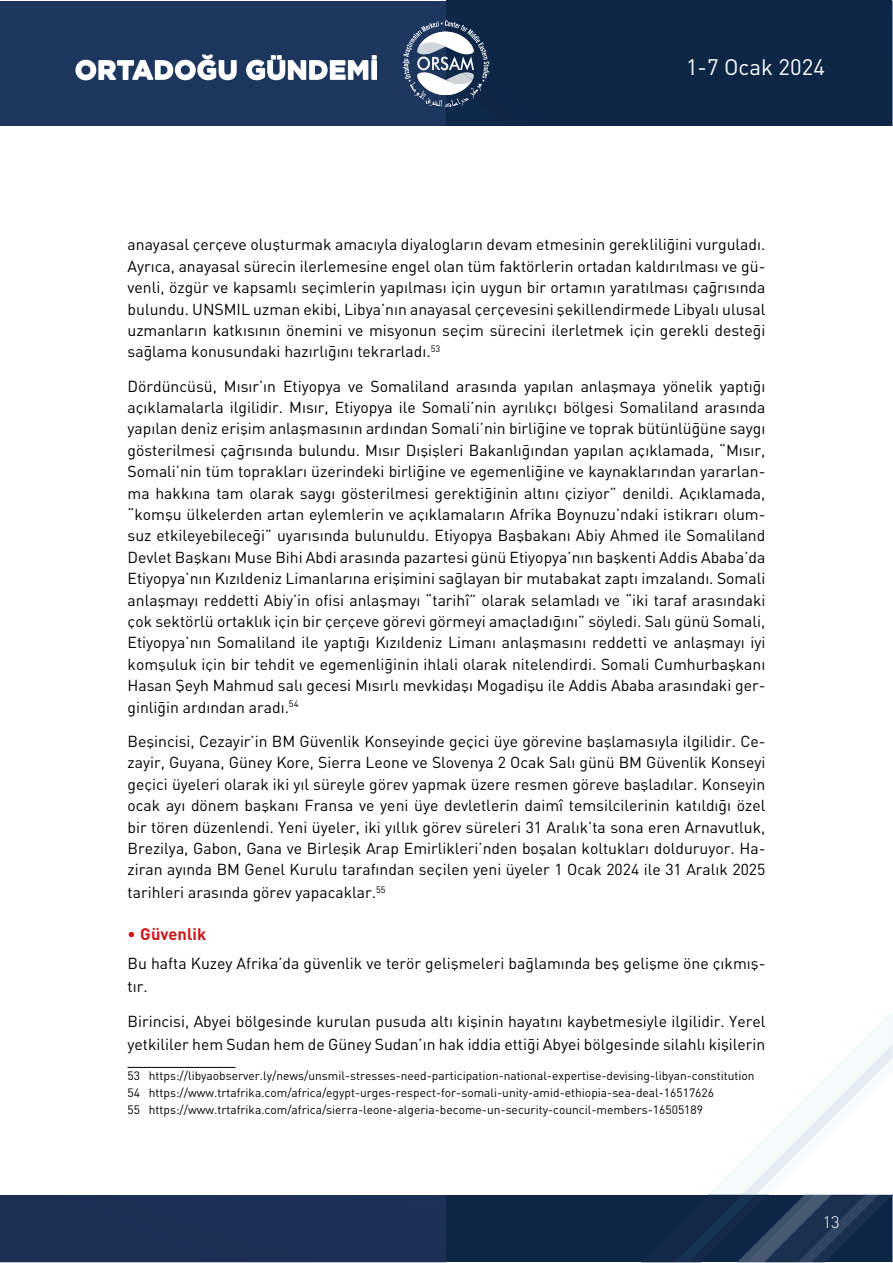
<style>
.page{position:relative;width:893px;height:1263px;background:#fff}
.page>*{position:absolute;margin:0;border:0;box-sizing:border-box;transform-origin:0 0}
.t1{font:900 27px "Gotham";color:#fff}
.t2{font:22.2px "DIN";color:#fff}
.t3{font:700 16.5px "DIN";color:#cd1719}
.t4{font:300 16.5px "DI Nbek";color:#fff}
.t5{font:15.75px/21.5px "DIN";color:#000;text-align:justify}
.t6{font:12px/17px "DIN";color:#000}
</style>
<div class="page">
<img style="left:0;top:1px;width:446px;height:1261px">
<div style="left:446px;top:2px;width:360px;height:124px;background:#0d2645"></div>
<div style="left:446px;top:35px;width:329px;height:1224px;background:#0d2645"></div>
<div style="left:446px;top:55px;width:313px;height:1190px;background:#0d2645"></div>
<div style="left:446px;top:86px;width:282px;height:1133px;background:#0d2645"></div>
<div style="left:446px;top:106px;width:267px;height:1100px;background:#0d2645"></div>
<div style="left:0;top:126px;width:893px;height:1068px;background:#fff"></div>
<svg style="left:641px;top:1044px;width:252px;height:218px"></svg>
<svg style="left:132px;top:55px;width:104px;height:25px"></svg>
<svg style="left:246px;top:56px;width:131px;height:24px"></svg>
<svg style="left:403px;top:20px;width:86px;height:87px"></svg>
<hr style="left:128px;top:1067px;width:108px;height:1px;background:#000">
<h1 class="t1" style="left:75px;top:51px;width:305px">ORTADOĞU GÜNDEMİ</h1>
<h2 class="t2" style="left:686px;top:52px;width:140px">1-7 Ocak 2024</h2>
<p class="t5" style="left:128px;top:233px;width:639px">anayasal çerçeve oluşturmak amacıyla diyalogların devam etmesinin gerekliliğini vurguladı.<br>Ayrıca, anayasal sürecin ilerlemesine engel olan tüm faktörlerin ortadan kaldırılması ve gü&shy;venli, özgür ve kapsamlı seçimlerin yapılması için uygun bir ortamın yaratılması çağrısında bulundu. UNSMIL uzman ekibi, Libya’nın anayasal çerçevesini şekillendirmede Libyalı ulusal uzmanların katkısının önemini ve misyonun seçim sürecini ilerletmek için gerekli desteği sağlama konusundaki hazırlığını tekrarladı.<sup>53</sup></p>
<p class="t5" style="left:128px;top:374px;width:639px">Dördüncüsü, Mısır’ın Etiyopya ve Somaliland arasında yapılan anlaşmaya yönelik yaptığı açıklamalarla ilgilidir. Mısır, Etiyopya ile Somali’nin ayrılıkçı bölgesi Somaliland arasında yapılan deniz erişim anlaşmasının ardından Somali’nin birliğine ve toprak bütünlüğüne saygı gösterilmesi çağrısında bulundu. Mısır Dışişleri Bakanlığından yapılan açıklamada, “Mısır, Somali’nin tüm toprakları üzerindeki birliğine ve egemenliğine ve kaynaklarından yararlan&shy;ma hakkına tam olarak saygı gösterilmesi gerektiğinin altını çiziyor” denildi. Açıklamada, “komşu ülkelerden artan eylemlerin ve açıklamaların Afrika Boynuzu’ndaki istikrarı olum&shy;suz etkileyebileceği” uyarısında bulunuldu. Etiyopya Başbakanı Abiy Ahmed ile Somaliland Devlet Başkanı Muse Bihi Abdi arasında pazartesi günü Etiyopya’nın başkenti Addis Ababa’da Etiyopya’nın Kızıldeniz Limanlarına erişimini sağlayan bir mutabakat zaptı imzalandı. Somali anlaşmayı reddetti Abiy’in ofisi anlaşmayı “tarihî” olarak selamladı ve “iki taraf arasındaki çok sektörlü ortaklık için bir çerçeve görevi görmeyi amaçladığını” söyledi. Salı günü Somali, Etiyopya’nın Somaliland ile yaptığı Kızıldeniz Limanı anlaşmasını reddetti ve anlaşmayı iyi komşuluk için bir tehdit ve egemenliğinin ihlali olarak nitelendirdi. Somali Cumhurbaşkanı Hasan Şeyh Mahmud salı gecesi Mısırlı mevkidaşı Mogadişu ile Addis Ababa arasındaki ger&shy;ginliğin ardından aradı.<sup>54</sup></p>
<p class="t5" style="left:128px;top:730px;width:639px">Beşincisi, Cezayir’in BM Güvenlik Konseyinde geçici üye görevine başlamasıyla ilgilidir. Ce&shy;zayir, Guyana, Güney Kore, Sierra Leone ve Slovenya 2 Ocak Salı günü BM Güvenlik Konseyi geçici üyeleri olarak iki yıl süreyle görev yapmak üzere resmen göreve başladılar. Konseyin ocak ayı dönem başkanı Fransa ve yeni üye devletlerin daimî temsilcilerinin katıldığı özel bir tören düzenlendi. Yeni üyeler, iki yıllık görev süreleri 31 Aralık’ta sona eren Arnavutluk, Brezilya, Gabon, Gana ve Birleşik Arap Emirlikleri’nden boşalan koltukları dolduruyor. Ha&shy;ziran ayında BM Genel Kurulu tarafından seçilen yeni üyeler 1 Ocak 2024 ile 31 Aralık 2025</p>
<p class="t5" style="left:128px;top:881px;width:260px">tarihleri arasında görev yapacaklar.<sup>55</sup></p>
<p class="t3" style="left:128px;top:922px;width:80px">• Güvenlik</p>
<p class="t5" style="left:128px;top:951px;width:639px;line-height:23px">Bu hafta Kuzey Afrika’da güvenlik ve terör gelişmeleri bağlamında beş gelişme öne çıkmış&shy;tır.</p>
<p class="t5" style="left:128px;top:1009px;width:639px;line-height:23px">Birincisi, Abyei bölgesinde kurulan pusuda altı kişinin hayatını kaybetmesiyle ilgilidir. Yerel yetkililer hem Sudan hem de Güney Sudan’ın hak iddia ettiği Abyei bölgesinde silahlı kişilerin</p>
<p class="t6" style="left:128px;top:1067px;width:629px">53 https://libyaobserver.ly/news/unsmil-stresses-need-participation-national-expertise-devising-libyan-constitution<br>54 https://www.trtafrika.com/africa/egypt-urges-respect-for-somali-unity-amid-ethiopia-sea-deal-16517626<br>55 https://www.trtafrika.com/africa/sierra-leone-algeria-become-un-security-council-members-16505189</p>
<p class="t4" style="left:823px;top:1212px;width:18px">13</p>
</div>
